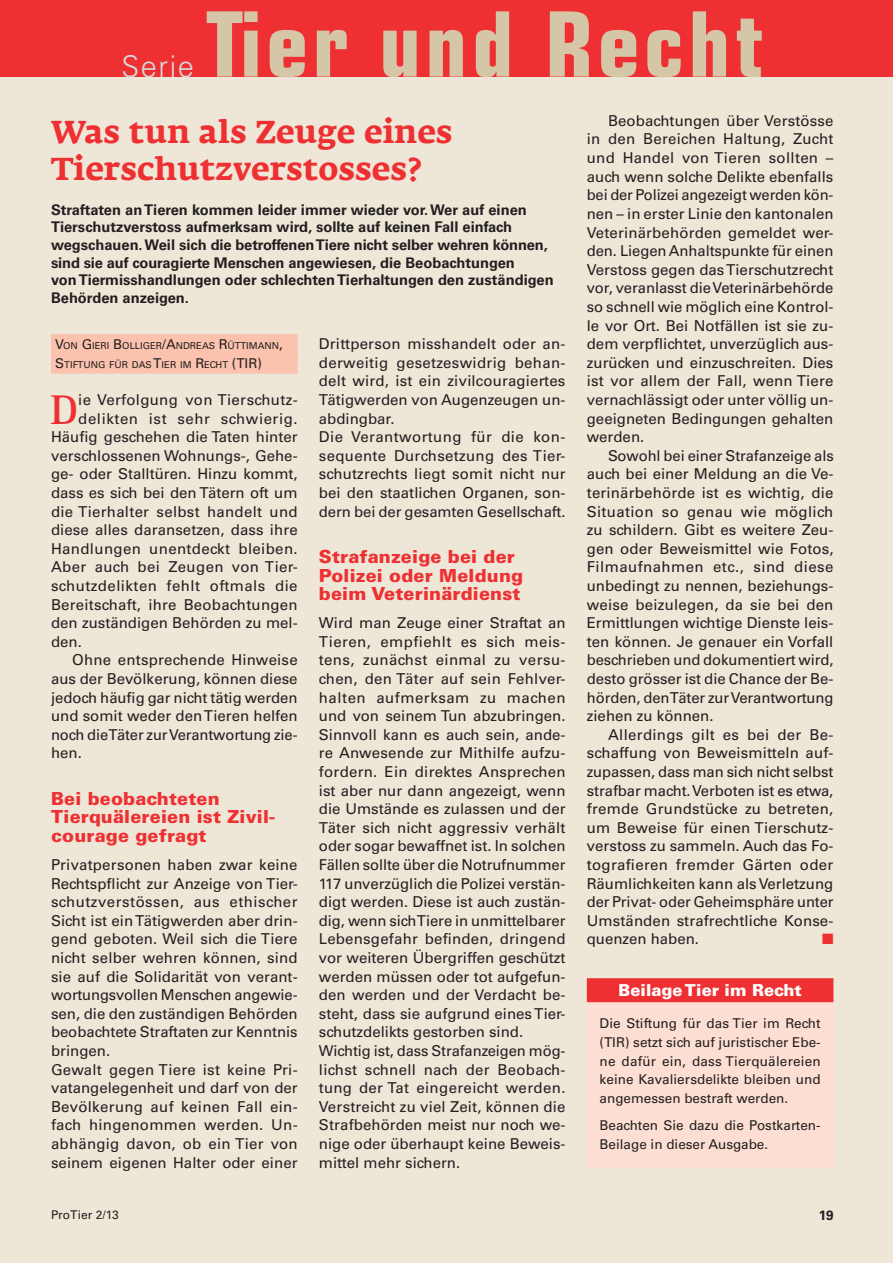
<style>
.page{position:relative;width:893px;height:1263px;background:#eee6d7}
.page>*{position:absolute;margin:0;border:0;box-sizing:border-box;transform-origin:0 0}
.Rubrik_gross{font:700 condensed 90px "Eurostile LT Std";letter-spacing:.05em;color:#d6c6a8}
.Art__Body_1__Absatz{font:700 42.9px "Rotis Serif";color:#ee3032}
.Art__Titel_3_ohne_Ra{font:700 31.5px/37.2px "Fedra Serif A";color:#ee3032}
.Rubrik_gross-2{font:300 30px "Univers LT Std";letter-spacing:.055em;color:#d6d9da}
.Art__Body-Titel{font:900 18px/18.6px "Univers LT Std";letter-spacing:.01em;color:#ee3032}
.Kasten_Rubrik{font:900 16.5px "Univers LT Std";color:#fff}
.Art__Body_1__Absatz-2{font:15px/18.6px "Univers LT Std";color:#231f20;text-align:justify}
.Art__Body_1__Absatz-3{font:15px "Univers LT Std";letter-spacing:.02em;color:#231f20}
.Art__Body_1__Absatz-4{font:15px "Univers LT Std";letter-spacing:.025em;color:#231f20}
.Art__Body_1__Absatz-5{font:15px "Univers LT Std";letter-spacing:.03em;color:#231f20}
.Art__Body_1__Absatz-6{font:15px "Univers LT Std";letter-spacing:.035em;color:#231f20}
.Art__Body_1__Absatz-7{font:15px "Zapf Dingbats ITC";color:#ee3032}
.Buch_Kurz_Fett{font:700 14.7px/17.7px "Univers LT Std";color:#231f20}
.Kasten_Body_2-Spalte{font:13.5px/18.6px "Univers LT Std";color:#231f20;text-align:justify}
.t1{font:700 13.5px "Univers LT Std";color:#231f20}
.t2{font:12px "Univers LT Std";color:#231f20}
.Art__Autor{font:9.45px "Univers LT Std";color:#231f20}
.s1{font-size:13.5px}
</style>
<div class="page">
<div style="left:0;top:0;width:893px;height:77px;background:#ee3032"></div>
<div style="left:51px;top:334px;width:247px;height:21px;background:#fbc2ae"></div>
<div style="left:51px;top:353px;width:247px;height:21px;background:#fbc2ae"></div>
<div style="left:587px;top:985px;width:246px;height:183px;background:#fdded2"></div>
<div style="left:587px;top:978px;width:246px;height:24px;background:#ee3032"></div>
<p class="Rubrik_gross-2" style="left:121px;top:48px;width:74px">Serie</p>
<p class="Rubrik_gross" style="left:205px;top:-10px;width:559px">Tier und Recht</p>
<p class="Art__Titel_3_ohne_Ra" style="left:51px;top:113px;width:403px">Was tun als Zeuge eines<br>Tierschutzverstosses?</p>
<p class="Buch_Kurz_Fett" style="left:51px;top:201px;width:504px">Straftaten an Tieren kommen leider immer wieder vor. Wer auf einen Tierschutzverstoss aufmerksam wird, sollte auf keinen Fall einfach wegschauen. Weil sich die betroffenen Tiere nicht selber wehren können, sind sie auf couragierte Menschen angewiesen, die Beobachtungen<br>von Tiermisshandlungen oder schlechten Tierhaltungen den zuständigen Behörden anzeigen.</p>
<p class="Art__Autor" style="left:55px;top:340px;width:229px"><span class="s1">V</span>ON <span class="s1">G</span>IERI <span class="s1">B</span>OLLIGER<span class="s1">/A</span>NDREAS <span class="s1">R</span>ÜTTIMANN<span class="s1">,</span></p>
<p class="Art__Autor" style="left:55px;top:359px;width:208px"><span class="s1">S</span>TIFTUNG FÜR DAS<span class="s1">T</span>IER IM <span class="s1">R</span>ECHT <span class="s1">(TIR)</span></p>
<p class="Art__Body_1__Absatz" style="left:50px;top:384px;width:29px">D</p>
<p class="Art__Body_1__Absatz-3" style="left:78px;top:391px;width:221px">ie Verfolgung von Tierschutz-</p>
<p class="Art__Body_1__Absatz-6" style="left:78px;top:409px;width:221px">delikten ist sehr schwierig.</p>
<p class="Art__Body_1__Absatz-2" style="left:51px;top:428px;width:248px">Häufig geschehen die Taten hinter</p>
<p class="Art__Body_1__Absatz-2" style="left:51px;top:446px;width:248px">verschlossenen Wohnungs-, Gehe-</p>
<p class="Art__Body_1__Absatz-2" style="left:51px;top:465px;width:248px">ge- oder Stalltüren. Hinzu kommt,</p>
<p class="Art__Body_1__Absatz-2" style="left:51px;top:483px;width:248px">dass es sich bei den Tätern oft um</p>
<p class="Art__Body_1__Absatz-3" style="left:51px;top:502px;width:248px">die Tierhalter selbst handelt und</p>
<p class="Art__Body_1__Absatz-2" style="left:51px;top:521px;width:248px">diese alles daransetzen, dass ihre</p>
<p class="Art__Body_1__Absatz-4" style="left:51px;top:539px;width:248px">Handlungen unentdeckt bleiben.</p>
<p class="Art__Body_1__Absatz-4" style="left:51px;top:558px;width:248px">Aber auch bei Zeugen von Tier-</p>
<p class="Art__Body_1__Absatz-5" style="left:51px;top:577px;width:248px">schutzdelikten fehlt oftmals die</p>
<p class="Art__Body_1__Absatz-2" style="left:51px;top:595px;width:248px">Bereitschaft, ihre Beobachtungen</p>
<p class="Art__Body_1__Absatz-2" style="left:51px;top:614px;width:248px">den zuständigen Behörden zu mel-</p>
<p class="Art__Body_1__Absatz-2" style="left:51px;top:632px;width:32px">den.</p>
<p class="Art__Body_1__Absatz-2" style="left:51px;top:651px;width:248px;text-indent:21px">Ohne entsprechende Hinweise aus der Bevölkerung, können diese jedoch häufig gar nicht tätig werden und somit weder denTieren helfen noch dieTäter zurVerantwortung zie&shy;hen.</p>
<p class="Art__Body-Titel" style="left:51px;top:789px;width:226px">Bei beobachteten<br>Tierquälereien ist Zivil&shy;courage gefragt</p>
<p class="Art__Body_1__Absatz-2" style="left:51px;top:855px;width:248px">Privatpersonen haben zwar keine Rechtspflicht zur Anzeige von Tier&shy;schutzverstössen, aus ethischer Sicht ist einTätigwerden aber drin&shy;gend geboten. Weil sich die Tiere nicht selber wehren können, sind sie auf die Solidarität von verant&shy;wortungsvollen Menschen angewie&shy;sen, die den zuständigen Behörden beobachtete Straftaten zur Kenntnis bringen.</p>
<p class="Art__Body_1__Absatz-2" style="left:51px;top:1060px;width:248px">Gewalt gegen Tiere ist keine Pri&shy;vatangelegenheit und darf von der Bevölkerung auf keinen Fall ein&shy;fach hingenommen werden. Un&shy;abhängig davon, ob ein Tier von seinem eigenen Halter oder einer</p>
<p class="Art__Body_1__Absatz-2" style="left:319px;top:335px;width:248px">Drittperson misshandelt oder an&shy;derweitig gesetzeswidrig behan&shy;delt wird, ist ein zivilcouragiertes Tätigwerden von Augenzeugen un&shy;abdingbar.</p>
<p class="Art__Body_1__Absatz-2" style="left:319px;top:428px;width:248px">Die Verantwortung für die kon&shy;sequente Durchsetzung des Tier&shy;schutzrechts liegt somit nicht nur bei den staatlichen Organen, son&shy;dern bei der gesamten Gesellschaft.</p>
<p class="Art__Body-Titel" style="left:319px;top:547px;width:206px">Strafanzeige bei der<br>Polizei oder Meldung beim Veterinärdienst</p>
<p class="Art__Body_1__Absatz-2" style="left:319px;top:614px;width:248px">Wird man Zeuge einer Straftat an Tieren, empfiehlt es sich meis&shy;tens, zunächst einmal zu versu&shy;chen, den Täter auf sein Fehlver&shy;halten aufmerksam zu machen und von seinem Tun abzubringen.<br>Sinnvoll kann es auch sein, ande&shy;re Anwesende zur Mithilfe aufzu&shy;fordern. Ein direktes Ansprechen ist aber nur dann angezeigt, wenn die Umstände es zulassen und der Täter sich nicht aggressiv verhält oder sogar bewaffnet ist. In solchen Fällen sollte über die Notrufnummer 117 unverzüglich die Polizei verstän&shy;digt werden. Diese ist auch zustän&shy;dig, wenn sichTiere in unmittelbarer Lebensgefahr befinden, dringend vor weiteren Übergriffen geschützt werden müssen oder tot aufgefun&shy;den werden und der Verdacht be&shy;steht, dass sie aufgrund einesTier&shy;schutzdelikts gestorben sind.</p>
<p class="Art__Body_1__Absatz-2" style="left:319px;top:1041px;width:248px">Wichtig ist, dass Strafanzeigen mög&shy;lichst schnell nach der Beobach&shy;tung der Tat eingereicht werden.<br>Verstreicht zu viel Zeit, können die Strafbehörden meist nur noch we&shy;nige oder überhaupt keine Beweis&shy;mittel mehr sichern.</p>
<p class="Art__Body_1__Absatz-2" style="left:587px;top:111px;width:248px;text-indent:21px">Beobachtungen über Verstösse in den Bereichen Haltung, Zucht und Handel von Tieren sollten – auch wenn solche Delikte ebenfalls bei der Polizei angezeigt werden kön&shy;nen – in erster Linie den kantonalen Veterinärbehörden gemeldet wer&shy;den. Liegen Anhaltspunkte für einen Verstoss gegen dasTierschutzrecht vor, veranlasst dieVeterinärbehörde so schnell wie möglich eine Kontrol&shy;le vor Ort. Bei Notfällen ist sie zu&shy;dem verpflichtet, unverzüglich aus&shy;zurücken und einzuschreiten. Dies ist vor allem der Fall, wenn Tiere vernachlässigt oder unter völlig un&shy;geeigneten Bedingungen gehalten werden.</p>
<p class="Art__Body_1__Absatz-2" style="left:587px;top:446px;width:248px;text-indent:21px">Sowohl bei einer Strafanzeige als auch bei einer Meldung an die Ve&shy;terinärbehörde ist es wichtig, die Situation so genau wie möglich zu schildern. Gibt es weitere Zeu&shy;gen oder Beweismittel wie Fotos, Filmaufnahmen etc., sind diese unbedingt zu nennen, beziehungs&shy;weise beizulegen, da sie bei den Ermittlungen wichtige Dienste leis&shy;ten können. Je genauer ein Vorfall beschrieben und dokumentiert wird, desto grösser ist die Chance der Be&shy;hörden, denTäter zurVerantwortung ziehen zu können.</p>
<p class="Art__Body_1__Absatz-2" style="left:587px;top:725px;width:248px;text-indent:21px">Allerdings gilt es bei der Be&shy;schaffung von Beweismitteln auf&shy;zupassen, dass man sich nicht selbst strafbar macht.Verboten ist es etwa, fremde Grundstücke zu betreten, um Beweise für einen Tierschutz&shy;verstoss zu sammeln. Auch das Fo&shy;tografieren fremder Gärten oder Räumlichkeiten kann alsVerletzung der Privat- oder Geheimsphäre unter Umständen strafrechtliche Konse&shy;quenzen haben.</p>
<p class="Art__Body_1__Absatz-7" style="left:822px;top:932px;width:13px">■</p>
<p class="Kasten_Rubrik" style="left:619px;top:980px;width:185px">Beilage Tier im Recht</p>
<p class="Kasten_Body_2-Spalte" style="left:600px;top:1014px;width:223px">Die Stiftung für das Tier im Recht (TIR) setzt sich auf juristischer Ebe&shy;ne dafür ein, dass Tierquälereien keine Kavaliersdelikte bleiben und angemessen bestraft werden.</p>
<p class="Kasten_Body_2-Spalte" style="left:600px;top:1116px;width:220px">Beachten Sie dazu die Postkarten-<br>Beilage in dieser Ausgabe.</p>
<p class="t2" style="left:51px;top:1207px;width:69px">ProTier 2/13</p>
<p class="t1" style="left:819px;top:1207px;width:16px">19</p>
</div>
